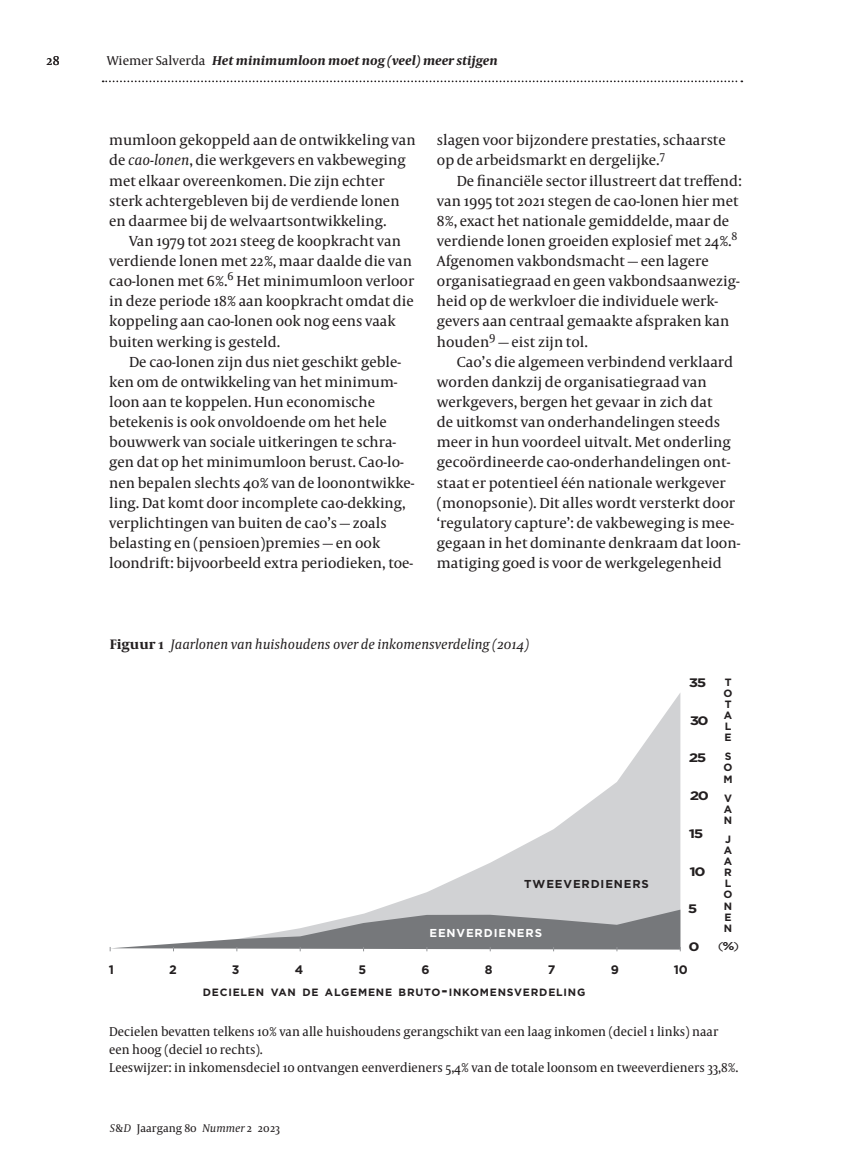
<style>
.page{position:relative;width:844px;height:1171px;background:#fff}
.page>*{position:absolute;margin:0;border:0;box-sizing:border-box;transform-origin:0 0}
.t1{font:14.88px/20.1px "Capitolium News 2";color:#231f20}
.t2{font:italic 14px "Capitolium News 2";color:#231f20}
.t3{font:13.12px/18.4px "Capitolium News 2";color:#231f20}
.t4{font:italic 700 13.12px "Capitolium News 2";color:#231f20}
.t5{font:700 12.25px "Gotham";letter-spacing:-.1em;color:#231f20;scale:1.24 1}
.t6{font:700 12.25px "Gotham";letter-spacing:-.1em;color:#231f20}
.t7{font:700 11.55px "Gotham";letter-spacing:.075em;color:#231f20}
.t8{font:700 11.55px "Gotham";letter-spacing:.075em;color:#fff}
.t9{font:11.38px "Capitolium News 2";color:#231f20}
.t10{font:11.38px "Gotham";color:#231f20;scale:1.24 1}
.t11{font:700 10.5px/11px "Gotham";letter-spacing:.075em;color:#231f20;text-align:justify}
.t12{font:8.58px "Gotham";letter-spacing:.05em;color:#231f20}
.s1{font-weight:400;font-style:normal}
.s2{font-style:italic}
.s3{font-weight:700;font-style:normal}
.s4{font-size:15.05px}
.s5{font-weight:700}
.s6{font-size:12.42px}
.s7{font-size:9.62px}
</style>
<div class="page">
<svg style="left:103px;top:80px;width:639px;height:2px"></svg>
<svg style="left:378px;top:693px;width:302px;height:216px"></svg>
<svg style="left:110px;top:909px;width:570px;height:42px"></svg>
<p class="t3" style="left:46px;top:51px;width:15px">28</p>
<p class="t4" style="left:107px;top:51px;width:392px"><span class="s1">Wiemer Salverda</span> Het minimumloon moet nog (veel) meer stijgen</p>
<p class="t1" style="left:109px;top:130px;width:308px">mumloon gekoppeld aan de ontwikkeling van de <span class="s2">cao-lonen</span>, die werkgevers en vakbeweging met elkaar overeenkomen. Die zijn echter sterk achtergebleven bij de verdiende lonen en daarmee bij de welvaartsontwikkeling.</p>
<p class="t1" style="left:109px;top:230px;width:306px;text-indent:20px">Van 1979 tot 2021 steeg de koopkracht van verdiende lonen met 22%, maar daalde die van cao-lonen met 6%.<sup>6</sup> Het minimumloon verloor in deze periode 18% aan koopkracht omdat die koppeling aan cao-lonen ook nog eens vaak buiten werking is gesteld.</p>
<p class="t1" style="left:109px;top:351px;width:306px;text-indent:20px">De cao-lonen zijn dus niet geschikt geble&shy;ken om de ontwikkeling van het minimum&shy;loon aan te koppelen. Hun economische betekenis is ook onvoldoende om het hele bouwwerk van sociale uitkeringen te schra&shy;gen dat op het minimumloon berust. Cao-lo&shy;nen bepalen slechts 40% van de loonontwikke&shy;ling. Dat komt door incomplete cao-dekking, verplichtingen van buiten de cao’s — zoals belasting en (pensioen)premies — en ook loondrift: bijvoorbeeld extra periodieken, toe-</p>
<p class="t1" style="left:437px;top:130px;width:290px">slagen voor bijzondere prestaties, schaarste op de arbeidsmarkt en dergelijke.<sup>7</sup></p>
<p class="t1" style="left:437px;top:170px;width:306px;text-indent:20px">De financiële sector illustreert dat treffend: van 1995 tot 2021 stegen de cao-lonen hier met 8%, exact het nationale gemiddelde, maar de verdiende lonen groeiden explosief met 24%.<sup>8<br></sup>Afgenomen vakbondsmacht — een lagere organisatiegraad en geen vakbondsaanwezig&shy;heid op de werkvloer die individuele werk&shy;gevers aan centraal gemaakte afspraken kan houden<sup>9</sup> — eist zijn tol.</p>
<p class="t1" style="left:437px;top:351px;width:305px;text-indent:20px">Cao’s die algemeen verbindend verklaard worden dankzij de organisatiegraad van werkgevers, bergen het gevaar in zich dat<br>de uitkomst van onderhandelingen steeds meer in hun voordeel uitvalt. Met onderling gecoördineerde cao-onderhandelingen ont&shy;staat er potentieel één nationale werkgever (monopsonie). Dit alles wordt versterkt door ‘regulatory capture’: de vakbeweging is mee&shy;gegaan in het dominante denkraam dat loon&shy;matiging goed is voor de werkgelegenheid</p>
<p class="t2" style="left:110px;top:634px;width:421px"><span class="s3">Figuur 1</span> Jaarlonen van huishoudens over de inkomensverdeling (2014)</p>
<p class="t7" style="left:524px;top:876px;width:126px">TWEEVERDIENERS</p>
<p class="t8" style="left:429px;top:925px;width:114px">EENVERDIENERS</p>
<p class="t5" style="left:688px;top:674px;width:16px">35</p>
<p class="t5" style="left:689px;top:712px;width:17px">30</p>
<p class="t5" style="left:688px;top:750px;width:16px">25</p>
<p class="t5" style="left:689px;top:788px;width:17px">20</p>
<p class="t5" style="left:688px;top:825px;width:13px">15</p>
<p class="t5" style="left:689px;top:863px;width:14px">10</p>
<p class="t5" style="left:687px;top:901px;width:9px">5</p>
<p class="t5" style="left:688px;top:938px;width:10px">0</p>
<p class="t6" style="left:109px;top:961px;width:7px">1</p>
<p class="t6" style="left:169px;top:961px;width:9px">2</p>
<p class="t6" style="left:232px;top:961px;width:9px">3</p>
<p class="t6" style="left:295px;top:961px;width:10px">4</p>
<p class="t6" style="left:358px;top:961px;width:9px">5</p>
<p class="t6" style="left:421px;top:961px;width:10px">6</p>
<p class="t6" style="left:484px;top:961px;width:9px">8</p>
<p class="t6" style="left:547px;top:961px;width:9px">7</p>
<p class="t6" style="left:610px;top:961px;width:10px">9</p>
<p class="t6" style="left:673px;top:961px;width:16px">10</p>
<p class="t11" style="left:203px;top:987px;width:384px">DECIELEN VAN DE ALGEMENE BRUTO<span class="s4">-</span>INKOMENSVERDELING</p>
<p class="t11" style="left:723px;top:676px;width:10px">T O T A L E</p>
<p class="t11" style="left:723px;top:751px;width:10px">S O M</p>
<p class="t11" style="left:723px;top:792px;width:10px">V A N</p>
<p class="t11" style="left:723px;top:833px;width:10px;text-align:left">J<br>A<br>A<br>R<br>L<br>O<br>N<br>E<br>N</p>
<p class="t10" style="left:717px;top:939px;width:19px">(<span class="s5">%</span>)</p>
<p class="t3" style="left:109px;top:1021px;width:630px">Decielen bevatten telkens 10% van alle huishoudens gerangschikt van een laag inkomen (deciel 1 links) naar een hoog (deciel 10 rechts).<br>Leeswijzer: in inkomensdeciel 10 ontvangen eenverdieners 5,4% van de totale loonsom en tweeverdieners 33,8%.</p>
<p class="t12" style="left:144px;top:1032px;width:294px"><span class="s6">(</span>DECIEL <span class="s7">1</span> LINKS<span class="s6">)</span> NAAR EEN HOOG <span class="s6">(</span>DECIEL <span class="s7">10</span> RECHTS<span class="s6">).</span></p>
<p class="t12" style="left:144px;top:1062px;width:148px">EN TWEEVERDIENERS <span class="s7">33,8%</span><span class="s6">.</span></p>
<p class="t9" style="left:110px;top:1120px;width:172px"><span class="s2">S</span>&amp; <span class="s2">D</span> Jaargang 80 <span class="s2">Nummer</span> 2 2023</p>
</div>
